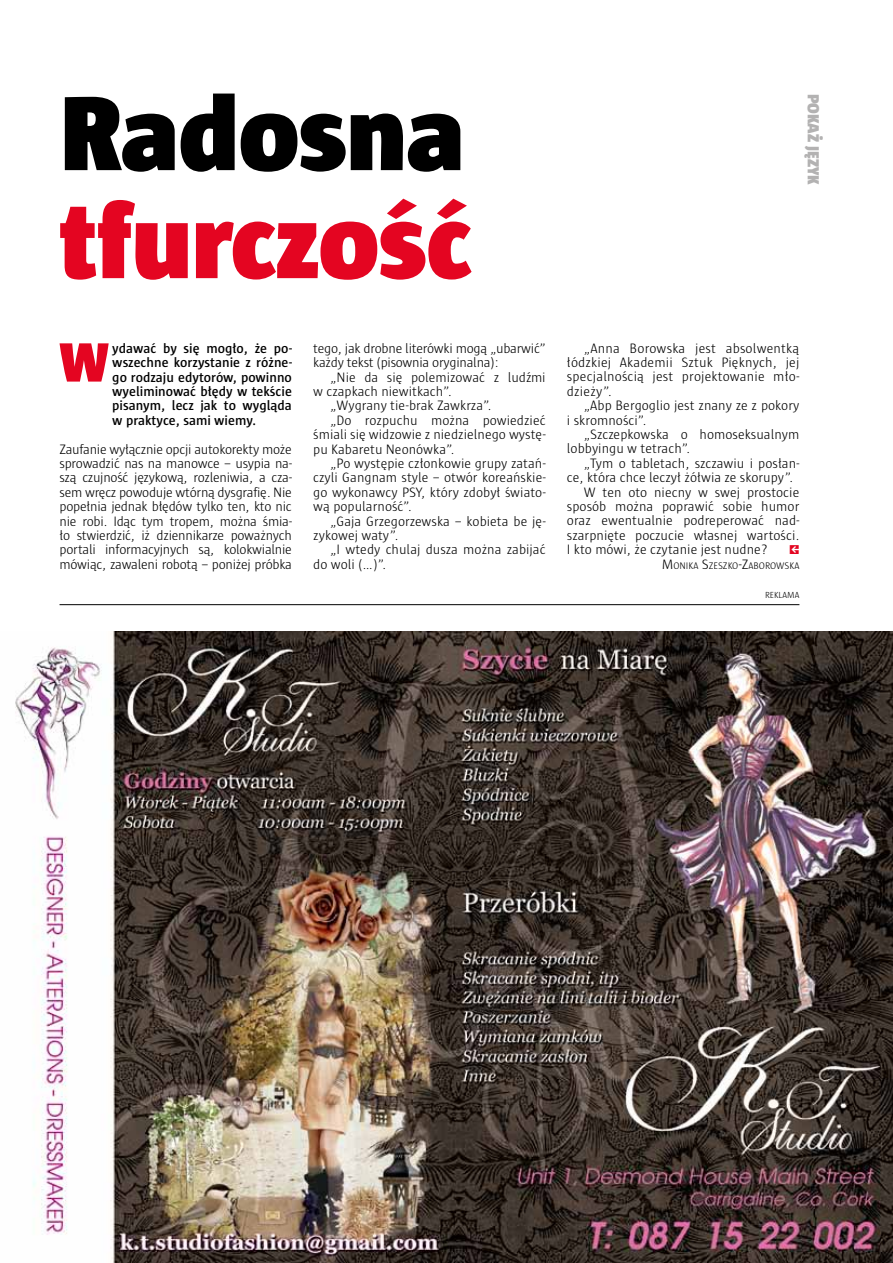
<style>
.page{position:relative;width:893px;height:1263px;background:#fff}
.page>*{position:absolute;margin:0;border:0;box-sizing:border-box;transform-origin:0 0}
.t1{font:900 108px "Sun";color:#e40521}
.t2{font:900 108px "Sun";color:#000}
.t3{font:900 56.55px "Sun";color:#e40521}
.t4{font:900 16.5px "Sun";color:#b3b2b2}
.t5{font:300 13.95px/14.4px "Sun";color:#000;text-align:justify}
.t6{font:600 13.95px/14.4px "Sun";color:#000;text-align:justify}
.t7{font:300 13.95px/14.4px "Sun";letter-spacing:-.02em;color:#000}
.t8{font:300 9.75px "Sun";color:#000}
.t9{font:300 9px "Sun";color:#000}
.s1{font-size:13.95px}
</style>
<div class="page">
<hr style="left:60px;top:604px;width:739px;height:1px;background:#000">
<img style="left:15px;top:631px;width:878px;height:632px">
<h1 class="t2" style="left:60px;top:71px;width:406px">Radosna</h1>
<h1 class="t1" style="left:60px;top:179px;width:414px">tfurczość</h1>
<p class="t4" style="left:823px;top:94px;width:93px;rotate:90deg">Pokaż Język</p>
<h2 class="t3" style="left:59px;top:330px;width:51px">W</h2>
<p class="t6" style="left:112px;top:341px;width:181px">ydawać by się mogło, że po&shy;wszechne korzystanie z różne&shy;go rodzaju edytorów, powinno wyeliminować błędy w tekście pisanym, lecz jak to wygląda w praktyce, sami wiemy.</p>
<p class="t5" style="left:60px;top:442px;width:234px">Zaufanie wyłącznie opcji autokorekty może sprowadzić nas na manowce – usypia na&shy;szą czujność językową, rozleniwia, a cza&shy;sem wręcz powoduje wtórną dysgrafię. Nie popełnia jednak błędów tylko ten, kto nic nie robi. Idąc tym tropem, można śmia&shy;ło stwierdzić, iż dziennikarze poważnych portali informacyjnych są, kolokwialnie mówiąc, zawaleni robotą – poniżej próbka</p>
<p class="t7" style="left:313px;top:341px;width:234px">tego, jak drobne literówki mogą „ubarwić” każdy tekst (pisownia oryginalna):</p>
<p class="t5" style="left:330px;top:370px;width:217px">„Nie da się polemizować z ludźmi</p>
<p class="t5" style="left:313px;top:384px;width:140px">w czapkach niewitkach”.</p>
<p class="t5" style="left:330px;top:398px;width:163px">„Wygrany tie-brak Zawkrza”.</p>
<p class="t5" style="left:330px;top:413px;width:217px">„Do rozpuchu można powiedzieć</p>
<p class="t5" style="left:313px;top:427px;width:234px">śmiali się widzowie z niedzielnego wystę-</p>
<p class="t5" style="left:313px;top:442px;width:143px">pu Kabaretu Neonówka”.</p>
<p class="t5" style="left:330px;top:456px;width:217px">„Po występie członkowie grupy zatań-</p>
<p class="t5" style="left:313px;top:470px;width:234px">czyli Gangnam style – otwór koreańskie-</p>
<p class="t5" style="left:313px;top:485px;width:234px">go wykonawcy PSY, który zdobył świato-</p>
<p class="t5" style="left:313px;top:499px;width:100px">wą popularność”.</p>
<p class="t5" style="left:330px;top:514px;width:217px">„Gaja Grzegorzewska – kobieta be ję-</p>
<p class="t5" style="left:313px;top:528px;width:87px">zykowej waty”.</p>
<p class="t5" style="left:330px;top:542px;width:217px">„I wtedy chulaj dusza można zabijać</p>
<p class="t5" style="left:313px;top:557px;width:74px">do woli (…)”.</p>
<p class="t5" style="left:567px;top:341px;width:234px;text-indent:17px">„Anna Borowska jest absolwentką łódzkiej Akademii Sztuk Pięknych, jej specjalnością jest projektowanie mło&shy;dzieży”.</p>
<p class="t5" style="left:567px;top:398px;width:234px;text-indent:17px">„Abp Bergoglio jest znany ze z pokory i skromności”.</p>
<p class="t5" style="left:567px;top:427px;width:234px;text-indent:17px">„Szczepkowska o homoseksualnym lobbyingu w tetrach”.</p>
<p class="t5" style="left:584px;top:456px;width:217px">„Tym o tabletach, szczawiu i posłan-</p>
<p class="t5" style="left:567px;top:470px;width:228px">ce, która chce leczył żółwia ze skorupy”.</p>
<p class="t5" style="left:584px;top:485px;width:217px">W ten oto niecny w swej prostocie</p>
<p class="t5" style="left:567px;top:499px;width:234px">sposób można poprawić sobie humor</p>
<p class="t5" style="left:567px;top:514px;width:234px">oraz ewentualnie podreperować nad-</p>
<p class="t5" style="left:567px;top:528px;width:234px">szarpnięte poczucie własnej wartości.</p>
<p class="t5" style="left:567px;top:542px;width:202px">I kto mówi, że czytanie jest nudne?</p>
<p class="t8" style="left:662px;top:560px;width:139px"><span class="s1">M</span> ONIKA <span class="s1">S</span>ZESZKO<span class="s1">-Z</span>ABOROWSKA</p>
<p class="t9" style="left:765px;top:590px;width:36px">REKLAMA</p>
</div>
